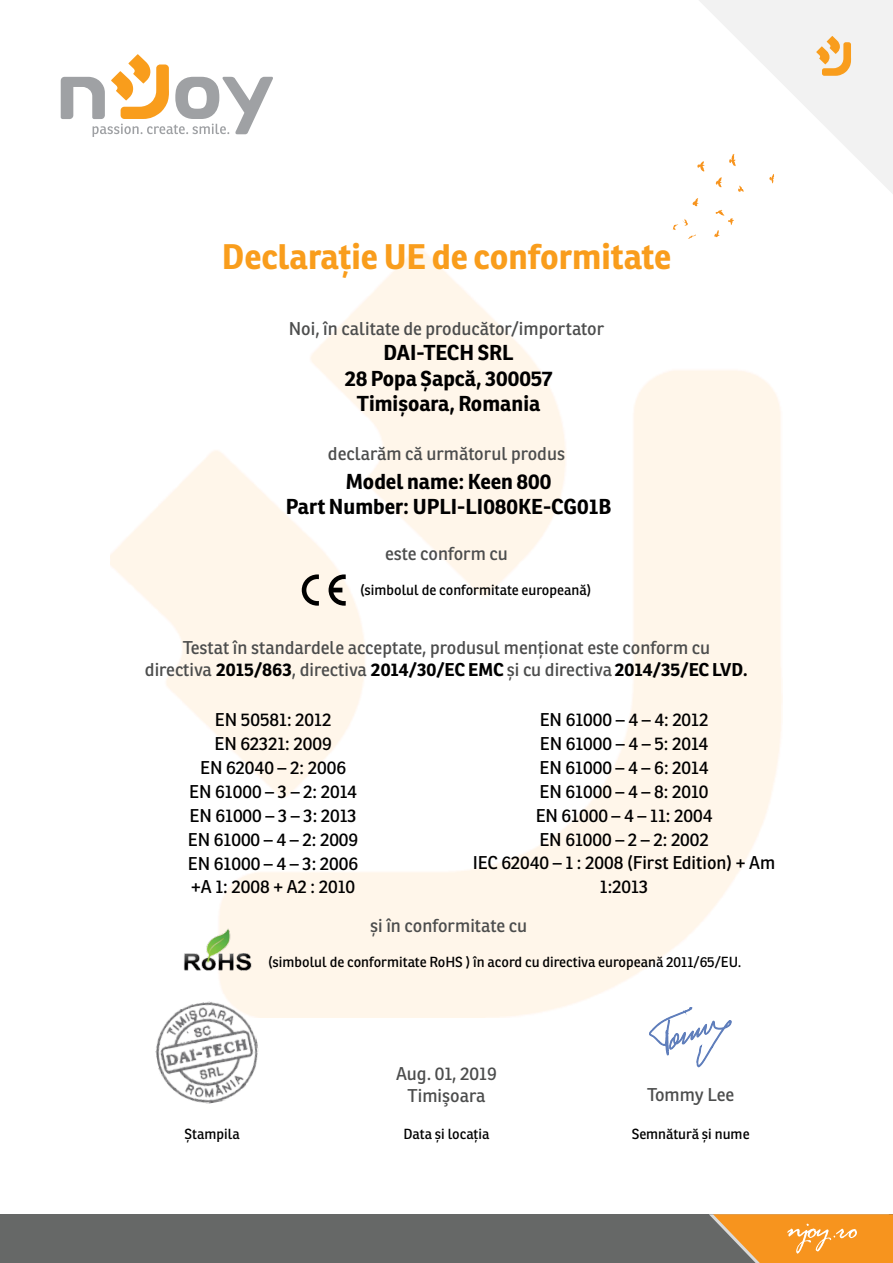
<style>
.page{position:relative;width:893px;height:1263px;background:#fff}
.page>*{position:absolute;margin:0;border:0;box-sizing:border-box;transform-origin:0 0}
.t1{font:700 34.5px "Ronnia";color:#f99d1c}
.t2{font:700 21px/25.2px "Ronnia";color:#000;text-align:center}
.t3{font:18px/24px "Ronnia";color:#000;text-align:center}
.t4{font:18px/21.6px "Ronnia";color:#4c4d4d;text-align:center}
.t5{font:14.25px "Ronnia";color:#000}
.s1{font-weight:700;color:#000}
</style>
<div class="page">
<div style="left:0;top:1214px;width:893px;height:49px;background:#666867"></div>
<svg style="left:709px;top:1214px;width:184px;height:49px;background:#e39435"></svg>
<img style="left:183px;top:929px;width:69px;height:43px">
<svg style="left:61px;top:54px;width:212px;height:83px"></svg>
<svg style="left:673px;top:0;width:220px;height:239px"></svg>
<svg style="left:302px;top:574px;width:17px;height:32px"></svg>
<svg style="left:329px;top:574px;width:17px;height:32px"></svg>
<img style="left:155px;top:994px;width:111px;height:110px">
<svg style="left:649px;top:1007px;width:82px;height:60px"></svg>
<h1 class="t1" style="left:222px;top:235px;width:451px">Declarație UE de conformitate</h1>
<p class="t4" style="left:289px;top:317px;width:317px">Noi, în calitate de producător/importator</p>
<p class="t2" style="left:345px;top:340px;width:209px">DAI-TECH SRL<br>28 Popa Șapcă, 300057<br>Timișoara, Romania</p>
<p class="t4" style="left:328px;top:442px;width:239px">declarăm că următorul produs</p>
<p class="t2" style="left:286px;top:469px;width:327px">Model name: Keen 800<br>Part Number: UPLI-LI080KE-CG01B</p>
<p class="t4" style="left:385px;top:543px;width:124px">este conform cu</p>
<p class="t5" style="left:360px;top:581px;width:233px">(simbolul de conformitate europeană)</p>
<p class="t4" style="left:145px;top:637px;width:605px">Testat în standardele acceptate, produsul menționat este conform cu<br>directiva <span class="s1">2015/863</span>, directiva <span class="s1">2014/30/EC EMC</span> și cu directiva <span class="s1">2014/35/EC LVD.</span></p>
<p class="t3" style="left:188px;top:707px;width:172px">EN 50581: 2012<br>EN 62321: 2009<br>EN 62040 – 2: 2006<br>EN 61000 – 3 – 2: 2014<br>EN 61000 – 3 – 3: 2013<br>EN 61000 – 4 – 2: 2009<br>EN 61000 – 4 – 3: 2006 +A 1: 2008 + A2 : 2010</p>
<p class="t3" style="left:473px;top:707px;width:304px">EN 61000 – 4 – 4: 2012<br>EN 61000 – 4 – 5: 2014<br>EN 61000 – 4 – 6: 2014<br>EN 61000 – 4 – 8: 2010<br>EN 61000 – 4 – 11: 2004<br>EN 61000 – 2 – 2: 2002<br>IEC 62040 – 1 : 2008 (First Edition) + Am<br>1:2013</p>
<p class="t4" style="left:370px;top:914px;width:158px">și în conformitate cu</p>
<p class="t5" style="left:268px;top:953px;width:475px">(simbolul de conformitate RoHS ) în acord cu directiva europeană 2011/65/EU.</p>
<p class="t4" style="left:396px;top:1063px;width:102px">Aug. 01, 2019<br>Timişoara</p>
<p class="t4" style="left:647px;top:1083px;width:89px">Tommy Lee</p>
<p class="t5" style="left:185px;top:1125px;width:57px">Ștampila</p>
<p class="t5" style="left:403px;top:1125px;width:87px">Data și locația</p>
<p class="t5" style="left:632px;top:1125px;width:119px">Semnătură și nume</p>
</div>
